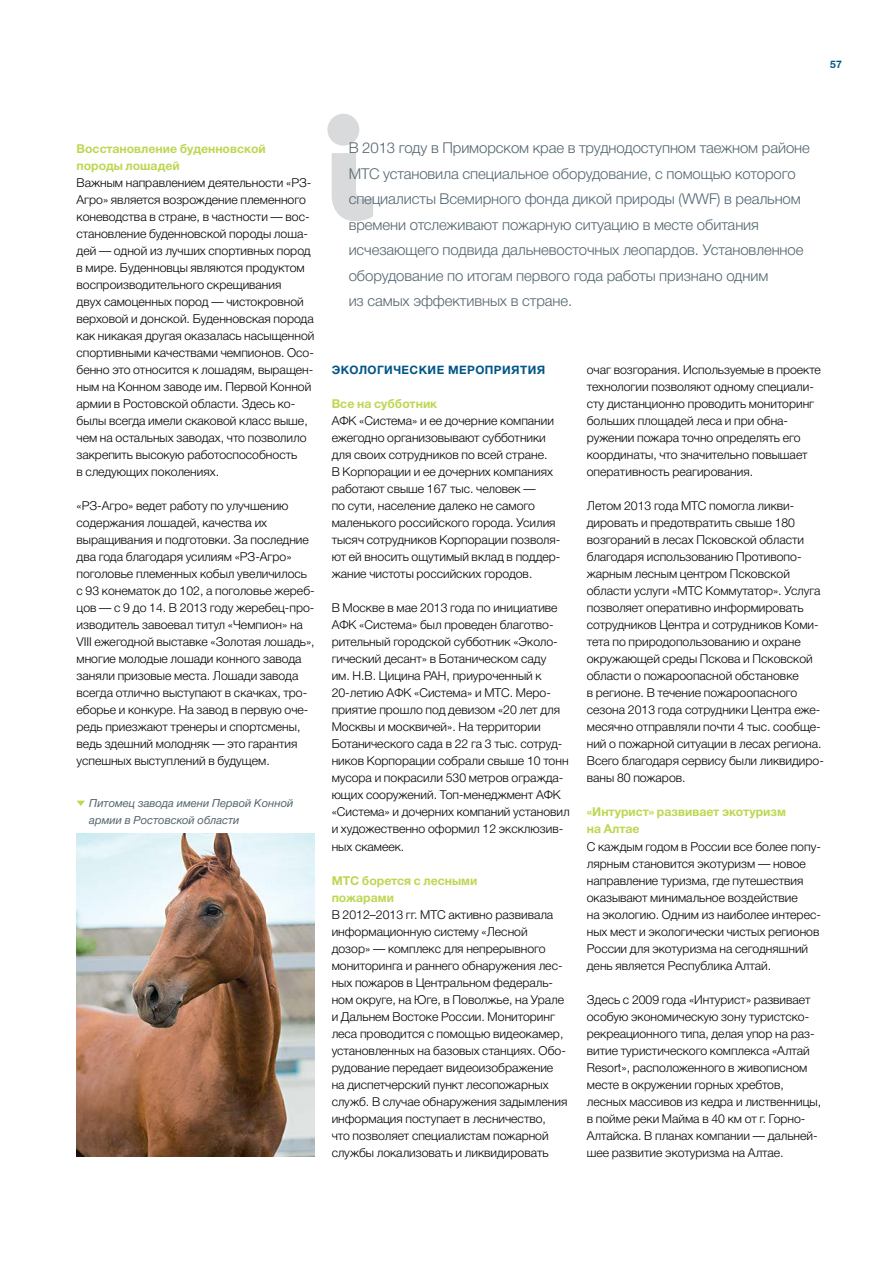
<style>
.page{position:relative;width:893px;height:1263px;background:#fff}
.page>*{position:absolute;margin:0;border:0;box-sizing:border-box;transform-origin:0 0}
.t1{font:300 15px/25.5px "Helvetica Neue Cyr";letter-spacing:-.005em;color:#52656f}
.t2{font:300 12.3px/17px "Helvetica Neue Cyr";color:#000}
.t3{font:700 12.3px/17px "Helvetica Neue Cyr";color:#bdd753}
.t4{font:700 11.7px "Helvetica Neue Cyr";letter-spacing:.04em;color:#005587}
.t5{font:italic 11.25px/17px "Helvetica Neue Cyr";color:#52656f}
.t6{font:700 10.5px "Helvetica Neue Cyr";color:#005587}
</style>
<div class="page">
<div style="left:327px;top:114px;width:32px;height:32px;background:#d9dadc;border-radius:50%"></div>
<svg style="left:332px;top:153px;width:41px;height:68px"></svg>
<img style="left:77px;top:833px;width:238px;height:324px">
<svg style="left:77px;top:801px;width:8px;height:5px"></svg>
<p class="t6" style="left:830px;top:59px;width:13px">57</p>
<p class="t3" style="left:77px;top:140px;width:191px">Восстановление буденновской породы лошадей</p>
<p class="t2" style="left:77px;top:174px;width:239px">Важным направлением деятельности «РЗ-Агро» является возрождение племенного коневодства в стране, в частности — вос&shy;становление буденновской породы лоша&shy;дей — одной из лучших спортивных пород в мире. Буденновцы являются продуктом воспроизводительного скрещивания<br>двух самоценных пород — чистокровной верховой и донской. Буденновская порода как никакая другая оказалась насыщенной спортивными качествами чемпионов. Осо&shy;бенно это относится к лошадям, выращен&shy;ным на Конном заводе им. Первой Конной армии в Ростовской области. Здесь ко&shy;былы всегда имели скаковой класс выше, чем на остальных заводах, что позволило закрепить высокую работоспособность<br>в следующих поколениях.</p>
<p class="t2" style="left:77px;top:498px;width:240px">«РЗ-Агро» ведет работу по улучшению содержания лошадей, качества их выращивания и подготовки. За последние два года благодаря усилиям «РЗ-Агро» поголовье племенных кобыл увеличилось с 93 конематок до 102, а поголовье жереб&shy;цов — с 9 до 14. В 2013 году жеребец-про&shy;изводитель завоевал титул «Чемпион» на VIII ежегодной выставке «Золотая лошадь», многие молодые лошади конного завода заняли призовые места. Лошади завода всегда отлично выступают в скачках, тро&shy;еборье и конкуре. На завод в первую оче&shy;редь приезжают тренеры и спортсмены, ведь здешний молодняк — это гарантия успешных выступлений в будущем.</p>
<p class="t5" style="left:89px;top:795px;width:206px">Питомец завода имени Первой Конной армии в Ростовской области</p>
<p class="t1" style="left:349px;top:135px;width:463px">В 2013 году в Приморском крае в труднодоступном таежном районе МТС установила специальное оборудование, с помощью которого специалисты Всемирного фонда дикой природы (WWF) в реальном времени отслеживают пожарную ситуацию в месте обитания исчезающего подвида дальневосточных леопардов. Установленное оборудование по итогам первого года работы признано одним<br>из самых эффективных в стране.</p>
<p class="t4" style="left:332px;top:364px;width:215px">Экологические мероприятия</p>
<p class="t3" style="left:332px;top:395px;width:107px">Все на субботник</p>
<p class="t2" style="left:332px;top:412px;width:230px">АФК «Система» и ее дочерние компании ежегодно организовывают субботники для своих сотрудников по всей стране.<br>В Корпорации и ее дочерних компаниях работают свыше 167 тыс. человек —<br>по сути, население далеко не самого маленького российского города. Усилия тысяч сотрудников Корпорации позволя&shy;ют ей вносить ощутимый вклад в поддер&shy;жание чистоты российских городов.</p>
<p class="t2" style="left:332px;top:600px;width:239px">В Москве в мае 2013 года по инициативе АФК «Система» был проведен благотво&shy;рительный городской субботник «Эколо&shy;гический десант» в Ботаническом саду<br>им. Н.В. Цицина РАН, приуроченный к 20-летию АФК «Система» и МТС. Меро&shy;приятие прошло под девизом «20 лет для Москвы и москвичей». На территории Ботанического сада в 22 га 3 тыс. сотруд&shy;ников Корпорации собрали свыше 10 тонн мусора и покрасили 530 метров огражда&shy;ющих сооружений. Топ-менеджмент АФК «Система» и дочерних компаний установил и художественно оформил 12 эксклюзив&shy;ных скамеек.</p>
<p class="t3" style="left:332px;top:872px;width:147px">МТС борется с лесными пожарами</p>
<p class="t2" style="left:332px;top:906px;width:237px">В 2012–2013 гг. МТС активно развивала информационную систему «Лесной дозор» — комплекс для непрерывного мониторинга и раннего обнаружения лес&shy;ных пожаров в Центральном федераль&shy;ном округе, на Юге, в Поволжье, на Урале и Дальнем Востоке России. Мониторинг леса проводится с помощью видеокамер, установленных на базовых станциях. Обо&shy;рудование передает видеоизображение на диспетчерский пункт лесопожарных служб. В случае обнаружения задымления информация поступает в лесничество,<br>что позволяет специалистам пожарной службы локализовать и ликвидировать</p>
<p class="t2" style="left:587px;top:361px;width:236px">очаг возгорания. Используемые в проекте технологии позволяют одному специали&shy;сту дистанционно проводить мониторинг больших площадей леса и при обна&shy;ружении пожара точно определять его координаты, что значительно повышает оперативность реагирования.</p>
<p class="t2" style="left:587px;top:498px;width:239px">Летом 2013 года МТС помогла ликви&shy;дировать и предотвратить свыше 180 возгораний в лесах Псковской области благодаря использованию Противопо&shy;жарным лесным центром Псковской области услуги «МТС Коммутатор». Услуга позволяет оперативно информировать сотрудников Центра и сотрудников Коми&shy;тета по природопользованию и охране окружающей среды Пскова и Псковской области о пожароопасной обстановке<br>в регионе. В течение пожароопасного сезона 2013 года сотрудники Центра еже&shy;месячно отправляли почти 4 тыс. сообще&shy;ний о пожарной ситуации в лесах региона.<br>Всего благодаря сервису были ликвидиро&shy;ваны 80 пожаров.</p>
<p class="t3" style="left:587px;top:804px;width:201px">«Интурист» развивает экотуризм на Алтае</p>
<p class="t2" style="left:587px;top:838px;width:236px">С каждым годом в России все более попу&shy;лярным становится экотуризм — новое направление туризма, где путешествия оказывают минимальное воздействие<br>на экологию. Одним из наиболее интерес&shy;ных мест и экологически чистых регионов России для экотуризма на сегодняшний день является Республика Алтай.</p>
<p class="t2" style="left:587px;top:991px;width:236px">Здесь с 2009 года «Интурист» развивает особую экономическую зону туристско&shy;рекреационного типа, делая упор на раз&shy;витие туристического комплекса «Алтай Resort», расположенного в живописном месте в окружении горных хребтов, лесных массивов из кедра и лиственницы, в пойме реки Майма в 40 км от г. Горно-Алтайска. В планах компании — дальней&shy;шее развитие экотуризма на Алтае.</p>
</div>
